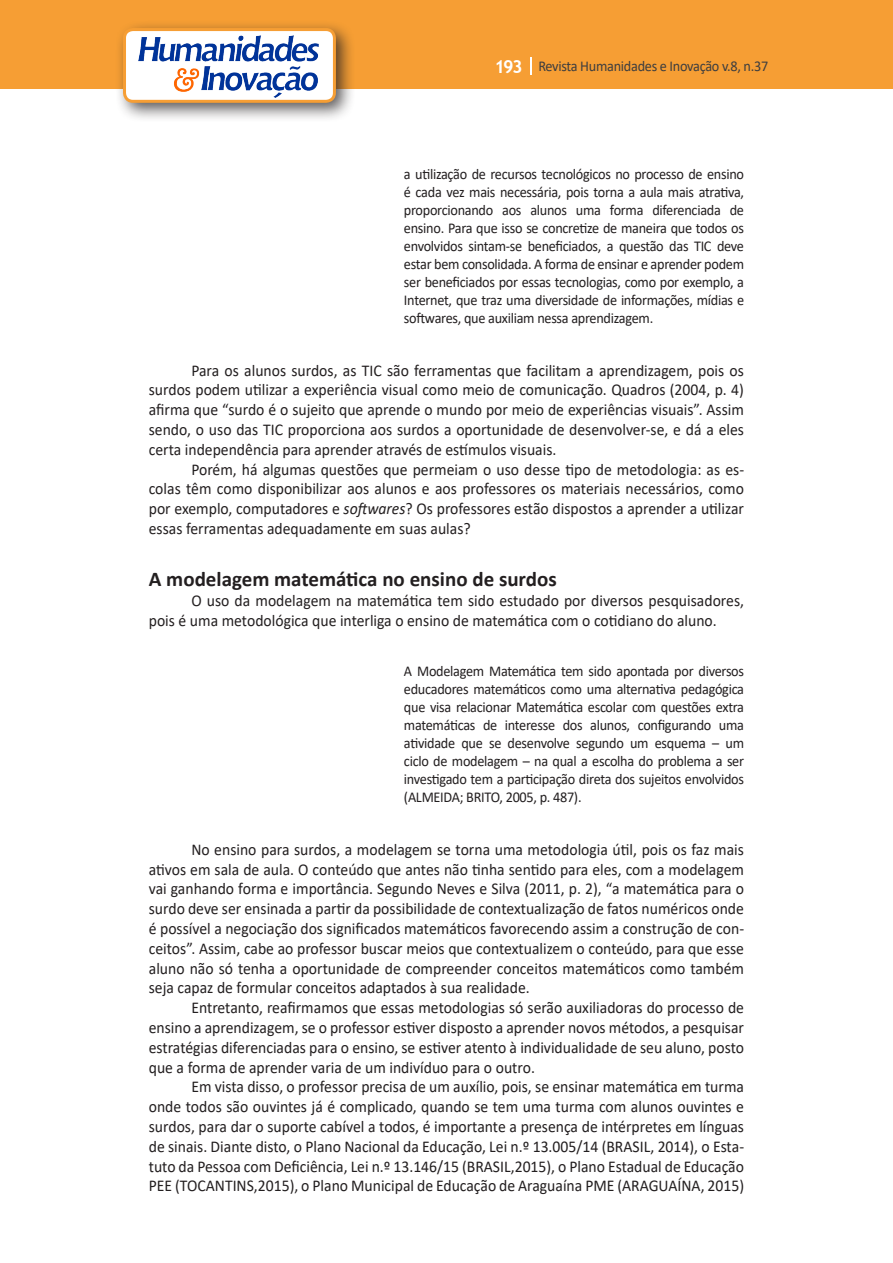
<style>
.page{position:relative;width:893px;height:1263px;background:#fff}
.page>*{position:absolute;margin:0;border:0;box-sizing:border-box;transform-origin:0 0}
.Titulo_2{font:700 21px "Calibri";color:#231f20}
.Texto{font:16.5px/19.8px "Calibri";color:#231f20;text-align:justify;scale:.95 1}
.citacao{font:15px/18px "Calibri";letter-spacing:-.02em;color:#231f20;text-align:justify;scale:.95 1}
.t1{font:15px "Calibri";letter-spacing:-.02em;color:#3e3e3f;scale:.95 1}
.s1{font-family:"Trebuchet MS";font-weight:700;font-size:18px;color:#fff}
.s2{font-style:italic}
</style>
<div class="page">
<div style="left:0;top:0;width:893px;height:88px;background:#f69e34"></div>
<svg style="left:530px;top:57px;width:2px;height:18px"></svg>
<div style="left:115px;top:20px;width:241px;height:103px;background:#231f20;opacity:.75"></div>
<div style="left:125px;top:30px;width:209px;height:71px;background:#fff;border-radius:9px"></div>
<img style="left:138px;top:35px;width:181px;height:62px">
<div style="left:123px;top:28px;width:213px;height:75px;border:3px solid #f69e34;border-radius:9px"></div>
<p class="t1" style="left:495px;top:56px;width:290px"><span class="s1">193</span> Revista Humanidades e Inovação v.8, n.37</p>
<p class="citacao" style="left:404px;top:165px;width:360px">a utilização de recursos tecnológicos no processo de ensino é cada vez mais necessária, pois torna a aula mais atrativa, proporcionando aos alunos uma forma diferenciada de ensino. Para que isso se concretize de maneira que todos os envolvidos sintam-se beneficiados, a questão das TIC deve estar bem consolidada. A forma de ensinar e aprender podem ser beneficiados por essas tecnologias, como por exemplo, a Internet, que traz uma diversidade de informações, mídias e softwares, que auxiliam nessa aprendizagem.</p>
<p class="Texto" style="left:149px;top:360px;width:628px;text-indent:43px">Para os alunos surdos, as TIC são ferramentas que facilitam a aprendizagem, pois os surdos podem utilizar a experiência visual como meio de comunicação. Quadros (2004, p. 4) afirma que “surdo é o sujeito que aprende o mundo por meio de experiências visuais”. Assim sendo, o uso das TIC proporciona aos surdos a oportunidade de desenvolver-se, e dá a eles certa independência para aprender através de estímulos visuais.</p>
<p class="Texto" style="left:149px;top:459px;width:628px;text-indent:43px">Porém, há algumas questões que permeiam o uso desse tipo de metodologia: as es&shy;colas têm como disponibilizar aos alunos e aos professores os materiais necessários, como por exemplo, computadores e <span class="s2">softwares</span>? Os professores estão dispostos a aprender a utilizar essas ferramentas adequadamente em suas aulas?</p>
<p class="Titulo_2" style="left:149px;top:564px;width:409px">A modelagem matemática no ensino de surdos</p>
<p class="Texto" style="left:149px;top:590px;width:628px;text-indent:43px">O uso da modelagem na matemática tem sido estudado por diversos pesquisadores, pois é uma metodológica que interliga o ensino de matemática com o cotidiano do aluno.</p>
<p class="citacao" style="left:404px;top:662px;width:360px">A Modelagem Matemática tem sido apontada por diversos educadores matemáticos como uma alternativa pedagógica que visa relacionar Matemática escolar com questões extra matemáticas de interesse dos alunos, configurando uma atividade que se desenvolve segundo um esquema – um ciclo de modelagem – na qual a escolha do problema a ser investigado tem a participação direta dos sujeitos envolvidos (ALMEIDA; BRITO, 2005, p. 487).</p>
<p class="Texto" style="left:149px;top:839px;width:628px;text-indent:43px">No ensino para surdos, a modelagem se torna uma metodologia útil, pois os faz mais ativos em sala de aula. O conteúdo que antes não tinha sentido para eles, com a modelagem vai ganhando forma e importância. Segundo Neves e Silva (2011, p. 2), “a matemática para o surdo deve ser ensinada a partir da possibilidade de contextualização de fatos numéricos onde é possível a negociação dos significados matemáticos favorecendo assim a construção de con&shy;ceitos”. Assim, cabe ao professor buscar meios que contextualizem o conteúdo, para que esse aluno não só tenha a oportunidade de compreender conceitos matemáticos como também seja capaz de formular conceitos adaptados à sua realidade.</p>
<p class="Texto" style="left:149px;top:997px;width:628px;text-indent:43px">Entretanto, reafirmamos que essas metodologias só serão auxiliadoras do processo de ensino a aprendizagem, se o professor estiver disposto a aprender novos métodos, a pesquisar estratégias diferenciadas para o ensino, se estiver atento à individualidade de seu aluno, posto que a forma de aprender varia de um indivíduo para o outro.</p>
<p class="Texto" style="left:149px;top:1076px;width:628px;text-indent:43px">Em vista disso, o professor precisa de um auxílio, pois, se ensinar matemática em turma onde todos são ouvintes já é complicado, quando se tem uma turma com alunos ouvintes e surdos, para dar o suporte cabível a todos, é importante a presença de intérpretes em línguas de sinais. Diante disto, o Plano Nacional da Educação, Lei n.º 13.005/14 (BRASIL, 2014), o Esta&shy;tuto da Pessoa com Deficiência, Lei n.º 13.146/15 (BRASIL,2015), o Plano Estadual de Educação PEE (TOCANTINS,2015), o Plano Municipal de Educação de Araguaína PME (ARAGUAÍNA, 2015)</p>
</div>
